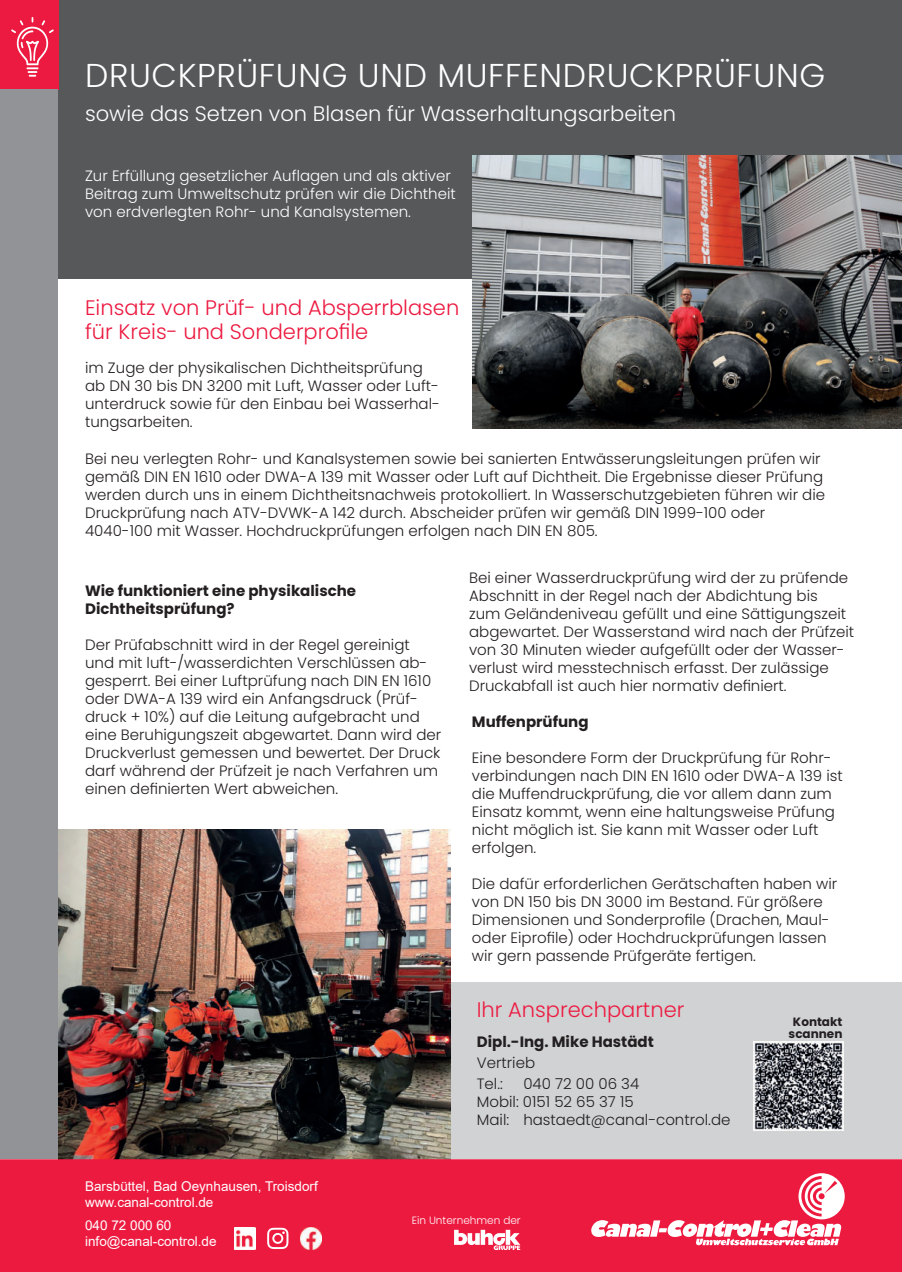
<style>
.page{position:relative;width:902px;height:1272px;background:#fff}
.page>*{position:absolute;margin:0;border:0;box-sizing:border-box;transform-origin:0 0}
.t1{font:300 33px "Poppins";letter-spacing:.02em;color:#fff}
.t2{font:300 21px/24px "Poppins";color:#ec1940}
.t3{font:300 21px "Poppins";color:#fff}
.t4{font:300 21px "Poppins";color:#ed1a40}
.t5{font:300 15px/18px "Poppins";color:#231f20}
.t6{font:300 15px/18px "Poppins";color:#fff}
.t7{font:700 15px/18px "Poppins";color:#231f20}
.t8{font:13.5px/16.2px "Arial";color:#fff}
.t9{font:700 12px/12px "Poppins";color:#231f20;text-align:center}
.t10{font:300 10.5px "Poppins";color:#fff}
</style>
<div class="page">
<div style="left:54px;top:0;width:847px;height:279px;background:#57585a"></div>
<div style="left:0;top:0;width:58px;height:89px;background:#ec1940"></div>
<svg style="left:11px;top:17px;width:43px;height:60px"></svg>
<div style="left:0;top:89px;width:58px;height:1070px;background:#919396"></div>
<img style="left:58px;top:830px;width:393px;height:329px">
<img style="left:472px;top:155px;width:429px;height:273px">
<div style="left:0;top:1159px;width:901px;height:112px;background:#ed1a40"></div>
<svg style="left:591px;top:1173px;width:253px;height:72px"></svg>
<svg style="left:454px;top:1229px;width:66px;height:20px"></svg>
<svg style="left:267px;top:1227px;width:21px;height:21px"></svg>
<img style="left:234px;top:1227px;width:21px;height:21px">
<img style="left:300px;top:1227px;width:21px;height:21px">
<div style="left:451px;top:982px;width:450px;height:177px;background:#d1d2d4"></div>
<img style="left:753px;top:1041px;width:90px;height:89px">
<h1 class="t1" style="left:85px;top:56px;width:741px">DRUCKPR‹FUNG UND MUFFENDRUCKPR‹FUNG</h1>
<h2 class="t3" style="left:85px;top:101px;width:592px">sowie das Setzen von Blasen f¸r Wasserhaltungsarbeiten</h2>
<p class="t6" style="left:85px;top:167px;width:372px">Zur Erfüllung gesetzlicher Auflagen und als aktiver<br>Beitrag zum Umweltschutz pr¸fen wir die Dichtheit von erdverlegten Rohr- und Kanalsystemen.</p>
<h2 class="t2" style="left:85px;top:295px;width:376px">Einsatz von Pr¸f- und Absperrblasen für Kreis- und Sonderprofile</h2>
<p class="t5" style="left:85px;top:359px;width:356px">im Zuge der physikalischen Dichtheitspr¸fung ab DN 30 bis DN 3200 mit Luft, Wasser oder Luft&shy;unterdruck sowie f¸r den Einbau bei Wasserhal&shy;tungsarbeiten.</p>
<p class="t5" style="left:85px;top:449px;width:741px">Bei neu verlegten Rohr- und Kanalsystemen sowie bei sanierten Entw‰sserungsleitungen pr¸fen wir gem‰fl DIN EN 1610 oder DWA-A 139 mit Wasser oder Luft auf Dichtheit. Die Ergebnisse dieser Pr¸fung werden durch uns in einem Dichtheitsnachweis protokolliert. In Wasserschutzgebieten f¸hren wir die Druckpr¸fung nach ATV-DVWK-A 142 durch. Abscheider pr¸fen wir gem‰fl DIN 1999-100 oder 4040-100 mit Wasser. Hochdruckpr¸fungen erfolgen nach DIN EN 805.</p>
<p class="t7" style="left:85px;top:583px;width:272px">Wie funktioniert eine physikalische<br>Dichtheitspr¸fung?</p>
<p class="t5" style="left:85px;top:636px;width:357px">Der Pr¸fabschnitt wird in der Regel gereinigt und mit luft-/wasserdichten Verschl¸ssen ab&shy;gesperrt. Bei einer Luftpr¸fung nach DIN EN 1610 oder DWA-A 139 wird ein Anfangsdruck (Pr¸f&shy;druck + 10%) auf die Leitung aufgebracht und eine Beruhigungszeit abgewartet. Dann wird der Druckverlust gemessen und bewertet. Der Druck darf w‰hrend der Pr¸fzeit je nach Verfahren um einen definierten Wert abweichen.</p>
<p class="t8" style="left:85px;top:1179px;width:234px">Barsb¸ttel, Bad Oeynhausen, Troisdorf www.canal-control.de</p>
<p class="t5" style="left:469px;top:569px;width:386px">Bei einer Wasserdruckpr¸fung wird der zu pr¸fende Abschnitt in der Regel nach der Abdichtung bis<br>zum Gel‰ndeniveau gef¸llt und eine S‰ttigungszeit abgewartet. Der Wasserstand wird nach der Pr¸fzeit von 30 Minuten wieder aufgef¸llt oder der Wasser&shy;verlust wird messtechnisch erfasst. Der zul‰ssige Druckabfall ist auch hier normativ definiert.</p>
<p class="t7" style="left:472px;top:714px;width:118px">Muffenpr¸fung</p>
<p class="t5" style="left:472px;top:749px;width:372px">Eine besondere Form der Druckpr¸fung f¸r Rohr&shy;verbindungen nach DIN EN 1610 oder DWA-A 139 ist die Muffendruckpr¸fung, die vor allem dann zum Einsatz kommt, wenn eine haltungsweise Pr¸fung nicht mˆglich ist. Sie kann mit Wasser oder Luft erfolgen.</p>
<p class="t5" style="left:472px;top:875px;width:367px">Die daf¸r erforderlichen Ger‰tschaften haben wir von DN 150 bis DN 3000 im Bestand. F¸r grˆflere Dimensionen und Sonderprofile (Drachen, Maul&shy;oder Eiprofile) oder Hochdruckprüfungen lassen wir gern passende Pr¸fger‰te fertigen.</p>
<h2 class="t4" style="left:476px;top:996px;width:209px">Ihr Ansprechpartner</h2>
<p class="t7" style="left:476px;top:1034px;width:178px">Dipl.-Ing. Mike Hast‰dt</p>
<p class="t5" style="left:476px;top:1052px;width:60px;line-height:21px">Vertrieb<br>Tel.:</p>
<p class="t5" style="left:476px;top:1075px;width:255px;text-indent:46px">040 72 00 06 34<br>Mobil: 0151 52 65 37 15<br>Mail: hastaedt@canal-control.de</p>
<p class="t9" style="left:788px;top:1016px;width:55px">Kontakt scannen</p>
<p class="t8" style="left:85px;top:1218px;width:133px">040 72 000 60 info@canal-control.de</p>
<p class="t10" style="left:412px;top:1214px;width:110px">Ein Unternehmen der</p>
</div>
